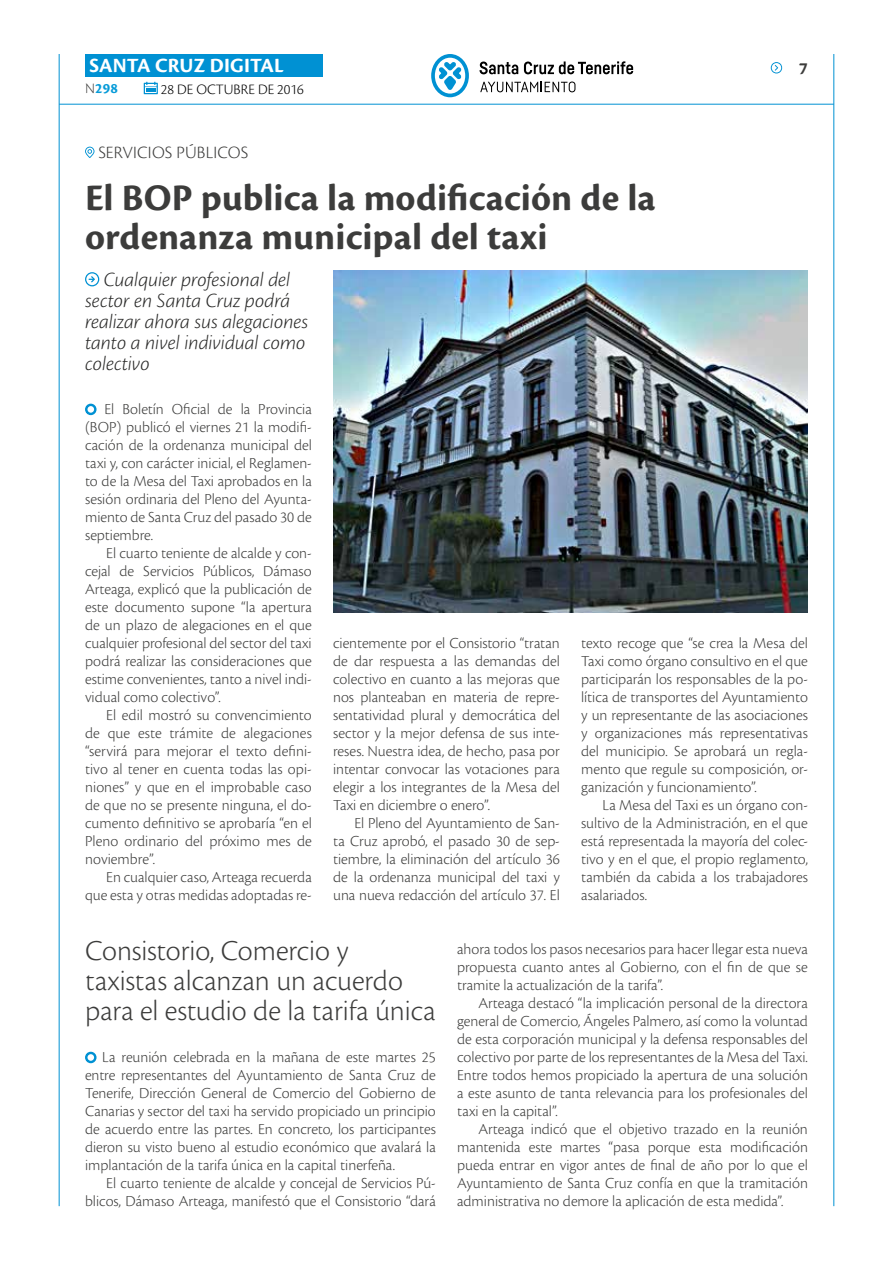
<style>
.page{position:relative;width:893px;height:1263px;background:#fff}
.page>*{position:absolute;margin:0;border:0;box-sizing:border-box;transform-origin:0 0}
.t1{font:700 39px/39px "Cronos Pro";letter-spacing:.005em;color:#3c3c3b}
.t2{font:300 30px/30px "Cronos Pro";color:#3c3c3b}
.t3{font:italic 300 21px/21px "Cronos Pro";letter-spacing:-.005em;color:#282827}
.t4{font:700 21px "Cronos Pro";letter-spacing:.005em;color:#fff}
.t5{font:300 18px "Cronos Pro";letter-spacing:.01em;color:#3c3c3b}
.t6{font:700 18px "Cronos Pro";color:#3c3c3b}
.t7{font:300 15.9px/18px "Cronos Pro";color:#3c3c3b;text-align:justify}
.t8{font:300 15px "Cronos Pro";color:#000}
.t9{font:700 15px "Cronos Pro";color:#079bd8}
.s1{font-weight:300;color:#3c3c3b}
</style>
<div class="page">
<hr style="left:59px;top:104px;width:775px;height:1px;background:#0091d3">
<div style="left:85px;top:54px;width:238px;height:23px;background:#0091d3"></div>
<svg style="left:144px;top:82px;width:14px;height:12px"></svg>
<hr style="left:59px;top:54px;width:1px;height:1152px;background:#0091d3">
<hr style="left:833px;top:54px;width:1px;height:1152px;background:#0091d3">
<svg style="left:771px;top:62px;width:12px;height:11px"></svg>
<svg style="left:431px;top:54px;width:38px;height:43px"></svg>
<svg style="left:480px;top:62px;width:38px;height:12px"></svg>
<svg style="left:524px;top:61px;width:109px;height:13px"></svg>
<svg style="left:480px;top:82px;width:95px;height:10px"></svg>
<svg style="left:85px;top:403px;width:12px;height:13px"></svg>
<svg style="left:85px;top:147px;width:9px;height:11px"></svg>
<img style="left:333px;top:270px;width:475px;height:342px">
<svg style="left:85px;top:272px;width:14px;height:14px"></svg>
<svg style="left:85px;top:1051px;width:12px;height:13px"></svg>
<h3 class="t4" style="left:89px;top:53px;width:196px">SANTA CRUZ DIGITAL</h3>
<p class="t9" style="left:85px;top:80px;width:34px"><span class="s1">N</span>298</p>
<p class="t8" style="left:161px;top:81px;width:144px">28 DE OCTUBRE DE 2016</p>
<p class="t5" style="left:98px;top:142px;width:151px">SERVICIOS PÚBLICOS</p>
<h1 class="t1" style="left:85px;top:179px;width:572px">El BOP publica la modificación de la ordenanza municipal del taxi</h1>
<h3 class="t3" style="left:85px;top:269px;width:225px;text-indent:19px">Cualquier profesional del sector en Santa Cruz podrá realizar ahora sus alegaciones tanto a nivel individual como colectivo</h3>
<p class="t6" style="left:799px;top:58px;width:10px">7</p>
<p class="t7" style="left:85px;top:400px;width:228px;text-indent:19px">El Boletín Oficial de la Provincia (BOP) publicó el viernes 21 la modifi&shy;cación de la ordenanza municipal del taxi y, con carácter inicial, el Reglamen&shy;to de la Mesa del Taxi aprobados en la sesión ordinaria del Pleno del Ayunta&shy;miento de Santa Cruz del pasado 30 de septiembre.</p>
<p class="t7" style="left:85px;top:544px;width:228px;text-indent:21px">El cuarto teniente de alcalde y con&shy;cejal de Servicios Públicos, Dámaso Arteaga, explicó que la publicación de este documento supone “la apertura de un plazo de alegaciones en el que cualquier profesional del sector del taxi podrá realizar las consideraciones que estime convenientes, tanto a nivel indi&shy;vidual como colectivo”.</p>
<p class="t7" style="left:85px;top:706px;width:228px;text-indent:21px">El edil mostró su convencimiento de que este trámite de alegaciones “servirá para mejorar el texto defini&shy;tivo al tener en cuenta todas las opi&shy;niones” y que en el improbable caso de que no se presente ninguna, el do&shy;cumento definitivo se aprobaría “en el Pleno ordinario del próximo mes de noviembre”.</p>
<p class="t7" style="left:85px;top:868px;width:228px;text-align:right">En cualquier caso, Arteaga recuerda que esta y otras medidas adoptadas re-</p>
<p class="t7" style="left:333px;top:634px;width:228px">cientemente por el Consistorio “tratan de dar respuesta a las demandas del colectivo en cuanto a las mejoras que nos planteaban en materia de repre&shy;sentatividad plural y democrática del sector y la mejor defensa de sus inte&shy;reses. Nuestra idea, de hecho, pasa por intentar convocar las votaciones para elegir a los integrantes de la Mesa del Taxi en diciembre o enero”.</p>
<p class="t7" style="left:333px;top:814px;width:228px;text-indent:21px">El Pleno del Ayuntamiento de San&shy;ta Cruz aprobó, el pasado 30 de sep&shy;tiembre, la eliminación del artículo 36 de la ordenanza municipal del taxi y una nueva redacción del artículo 37. El</p>
<p class="t7" style="left:581px;top:634px;width:228px">texto recoge que “se crea la Mesa del Taxi como órgano consultivo en el que participarán los responsables de la po&shy;lítica de transportes del Ayuntamiento y un representante de las asociaciones y organizaciones más representativas del municipio. Se aprobará un regla&shy;mento que regule su composición, or&shy;ganización y funcionamiento”.</p>
<p class="t7" style="left:581px;top:796px;width:228px;text-indent:21px">La Mesa del Taxi es un órgano con&shy;sultivo de la Administración, en el que está representada la mayoría del colec&shy;tivo y en el que, el propio reglamento, también da cabida a los trabajadores asalariados.</p>
<h2 class="t2" style="left:85px;top:935px;width:352px">Consistorio, Comercio y taxistas alcanzan un acuerdo para el estudio de la tarifa única</h2>
<p class="t7" style="left:85px;top:1048px;width:352px;text-indent:17px">La reunión celebrada en la mañana de este martes 25 entre representantes del Ayuntamiento de Santa Cruz de Tenerife, Dirección General de Comercio del Gobierno de Canarias y sector del taxi ha servido propiciado un principio de acuerdo entre las partes. En concreto, los participantes dieron su visto bueno al estudio económico que avalará la implantación de la tarifa única en la capital tinerfeña.</p>
<p class="t7" style="left:85px;top:1174px;width:352px;text-align:right">El cuarto teniente de alcalde y concejal de Servicios Pú&shy;blicos, Dámaso Arteaga, manifestó que el Consistorio “dará</p>
<p class="t7" style="left:457px;top:940px;width:352px">ahora todos los pasos necesarios para hacer llegar esta nueva propuesta cuanto antes al Gobierno, con el fin de que se tramite la actualización de la tarifa”.</p>
<p class="t7" style="left:457px;top:994px;width:352px;text-indent:21px">Arteaga destacó “la implicación personal de la directora general de Comercio, Ángeles Palmero, así como la voluntad de esta corporación municipal y la defensa responsables del colectivo por parte de los representantes de la Mesa del Taxi.<br>Entre todos hemos propiciado la apertura de una solución a este asunto de tanta relevancia para los profesionales del taxi en la capital”.</p>
<p class="t7" style="left:457px;top:1120px;width:352px;text-indent:21px">Arteaga indicó que el objetivo trazado en la reunión mantenida este martes “pasa porque esta modificación pueda entrar en vigor antes de final de año por lo que el Ayuntamiento de Santa Cruz confía en que la tramitación administrativa no demore la aplicación de esta medida”.</p>
</div>
